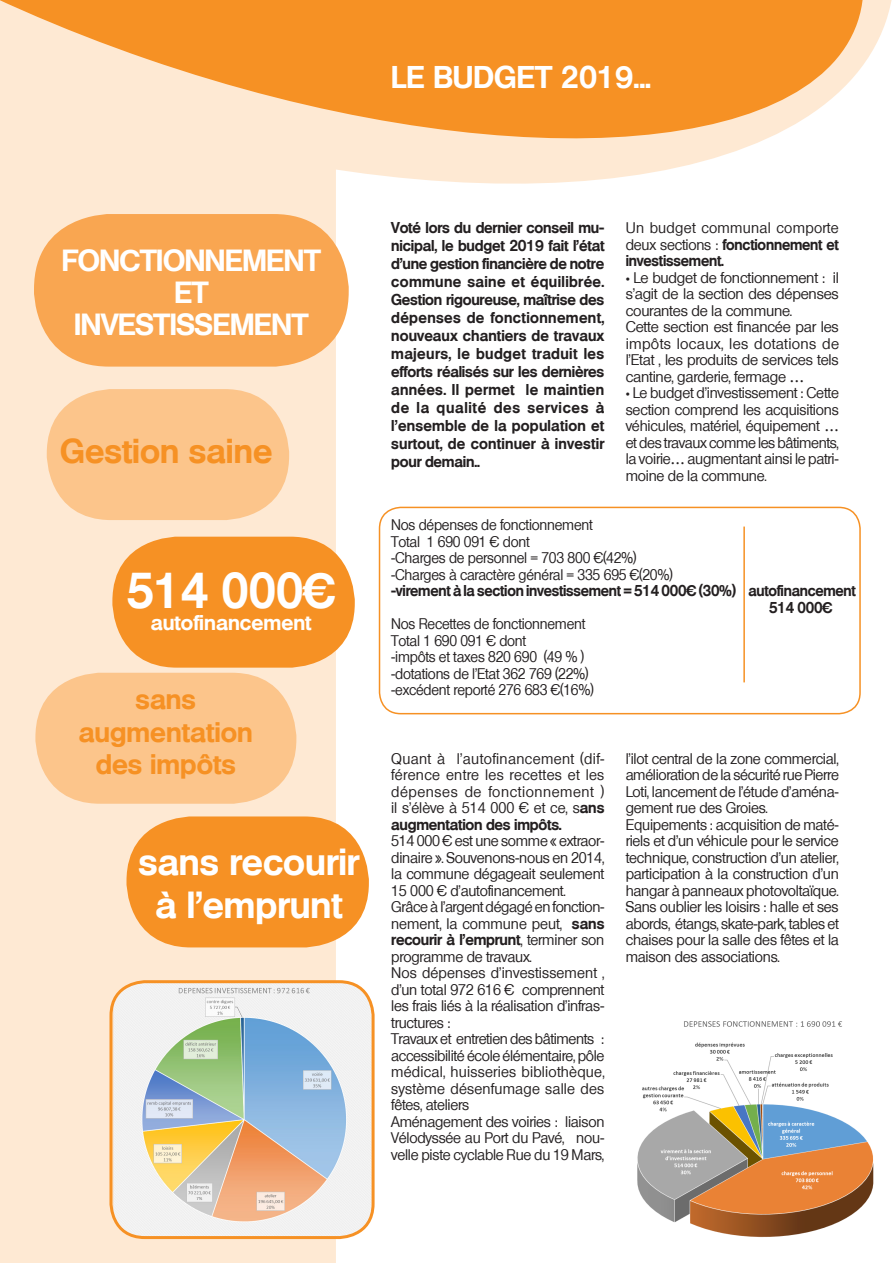
<style>
.page{position:relative;width:893px;height:1263px;background:#fff}
.page>*{position:absolute;margin:0;border:0;box-sizing:border-box;transform-origin:0 0}
.t1{font:700 48px "Olympia";color:#fff;scale:.94 1}
.t2{font:700 36px "Olympia";color:#fff}
.t3{font:700 33px "Olympia";color:#f69124}
.t4{font:700 30px "Olympia";color:#fff}
.t5{font:700 29.25px "Olympia";letter-spacing:-.015em;color:#fff}
.t6{font:700 27px "Olympia";color:#f69124}
.t7{font:700 20.4px "Olympia";color:#fff}
.t8{font:500 15px/16.5px "Olympia";letter-spacing:-.015em;color:#231f20;text-align:justify}
.t9{font:700 15px/18px "Olympia";letter-spacing:-.02em;color:#231f20;text-align:justify}
.t10{font:500 15px "Olympia";letter-spacing:-.015em;color:#231f20;scale:.94 1}
.t11{font:700 15px "Olympia";letter-spacing:-.02em;color:#231f20;scale:.94 1}
.s1{font-weight:700}
.s2{font-family:"Myriad Pro";font-weight:400}
</style>
<div class="page">
<div style="left:379px;top:507px;width:482px;height:207px;border:2px solid #f69124;border-radius:21px"></div>
<div style="left:0;top:237px;width:336px;height:1026px;background:#fee9d3"></div>
<svg style="left:0;top:178px;width:613px;height:59px"></svg>
<svg style="left:0;top:0;width:892px;height:178px;background:#f9bc7a"></svg>
<div style="left:47px;top:389px;width:242px;height:131px;background:#fcc58b;border-radius:64px"></div>
<div style="left:34px;top:214px;width:315px;height:153px;background:#f9a651;border-radius:75px"></div>
<div style="left:35px;top:673px;width:261px;height:131px;background:#fcc58b;border-radius:64px"></div>
<div style="left:112px;top:537px;width:243px;height:131px;background:#f69124;border-radius:64px"></div>
<div style="left:126px;top:816px;width:243px;height:131px;background:#f69124;border-radius:64px"></div>
<hr style="left:743px;top:526px;width:2px;height:156px;background:#f69124">
<img style="left:637px;top:1021px;width:237px;height:216px">
<img style="left:114px;top:982px;width:258px;height:255px">
<div style="left:109px;top:980px;width:266px;height:259px;border:3px solid #f69124;border-radius:34px"></div>
<p class="t4" style="left:391px;top:59px;width:262px">LE BUDGET 2019...</p>
<p class="t5" style="left:62px;top:243px;width:260px">FONCTIONNEMENT</p>
<p class="t5" style="left:174px;top:275px;width:36px">ET</p>
<p class="t5" style="left:74px;top:307px;width:236px">INVESTISSEMENT</p>
<p class="t3" style="left:60px;top:432px;width:214px">Gestion saine</p>
<p class="t1" style="left:127px;top:563px;width:224px">514 000€</p>
<p class="t7" style="left:151px;top:610px;width:162px">autofinancement</p>
<p class="t6" style="left:136px;top:684px;width:62px">sans</p>
<p class="t6" style="left:79px;top:716px;width:176px">augmentation</p>
<p class="t6" style="left:96px;top:748px;width:142px">des impôts</p>
<p class="t2" style="left:139px;top:841px;width:222px">sans recourir</p>
<p class="t2" style="left:155px;top:884px;width:189px">à l’emprunt</p>
<p class="t9" style="left:391px;top:219px;width:215px">Voté lors du dernier conseil mu&shy;nicipal, le budget 2019 fait l’état d’une gestion financière de notre commune saine et équilibrée.<br>Gestion rigoureuse, maîtrise des dépenses de fonctionnement, nouveaux chantiers de travaux majeurs, le budget traduit les efforts réalisés sur les dernières années. Il permet le maintien de la qualité des services à l’ensemble de la population et surtout, de continuer à investir pour demain..</p>
<p class="t8" style="left:626px;top:220px;width:215px">Un budget communal comporte deux sections : <span class="s1">fonctionnement et investissement.</span></p>
<p class="t8" style="left:626px;top:269px;width:215px"><span class="s2">•</span> Le budget de fonctionnement : il s’agit de la section des dépenses courantes de la commune.</p>
<p class="t8" style="left:626px;top:319px;width:215px">Cette section est financée par les impôts locaux, les dotations de l’Etat , les produits de services tels cantine, garderie, fermage …</p>
<p class="t8" style="left:626px;top:385px;width:215px"><span class="s2">•</span> Le budget d’investissement : Cette section comprend les acquisitions véhicules, matériel, équipement … et des travaux comme les bâtiments, la voirie… augmentant ainsi le patri&shy;moine de la commune.</p>
<p class="t10" style="left:391px;top:516px;width:216px">Nos dépenses de fonctionnement</p>
<p class="t10" style="left:391px;top:532px;width:149px">Total 1 690 091 € dont</p>
<p class="t10" style="left:391px;top:549px;width:263px">-Charges de personnel = 703 800 €(42%)</p>
<p class="t10" style="left:391px;top:565px;width:301px">-Charges à caractère général = 335 695 €(20%)</p>
<p class="t11" style="left:391px;top:582px;width:496px">-virement à la section investissement = 514 000€ (30%) autofinancement</p>
<p class="t11" style="left:769px;top:598px;width:69px">514 000€</p>
<p class="t10" style="left:391px;top:615px;width:208px">Nos Recettes de fonctionnement</p>
<p class="t10" style="left:391px;top:631px;width:145px">Total 1 690 091 € dont</p>
<p class="t10" style="left:391px;top:648px;width:207px">-impôts et taxes 820 690 (49 % )</p>
<p class="t10" style="left:391px;top:664px;width:212px">-dotations de l’Etat 362 769 (22%)</p>
<p class="t10" style="left:391px;top:681px;width:217px">-excédent reporté 276 683 €(16%)</p>
<p class="t8" style="left:391px;top:750px;width:215px">Quant à l’autofinancement (dif&shy;férence entre les recettes et les dépenses de fonctionnement ) il s’élève à 514 000 € et ce, s<span class="s1">ans augmentation des impôts.</span></p>
<p class="t8" style="left:391px;top:832px;width:215px">514 000 € est une somme « extraor&shy;dinaire ». Souvenons-nous en 2014, la commune dégageait seulement 15 000 € d’autofinancement.</p>
<p class="t8" style="left:391px;top:898px;width:215px">Grâce à l’argent dégagé en fonction&shy;nement, la commune peut, <span class="s1">sans recourir à l’emprunt</span>, terminer son programme de travaux.</p>
<p class="t8" style="left:391px;top:964px;width:215px">Nos dépenses d’investissement , d’un total 972 616 € comprennent les frais liés à la réalisation d’infras&shy;tructures :</p>
<p class="t8" style="left:391px;top:1030px;width:215px">Travaux et entretien des bâtiments : accessibilité école élémentaire, pôle médical, huisseries bibliothèque, système désenfumage salle des fêtes, ateliers</p>
<p class="t8" style="left:391px;top:1113px;width:215px">Aménagement des voiries : liaison Vélodyssée au Port du Pavé, nou&shy;velle piste cyclable Rue du 19 Mars,</p>
<p class="t8" style="left:626px;top:750px;width:215px">l’ilot central de la zone commercial, amélioration de la sécurité rue Pierre Loti, lancement de l’étude d’aména&shy;gement rue des Groies.</p>
<p class="t8" style="left:626px;top:816px;width:215px">Equipements : acquisition de maté&shy;riels et d’un véhicule pour le service technique, construction d’un atelier, participation à la construction d’un hangar à panneaux photovoltaïque.</p>
<p class="t8" style="left:626px;top:898px;width:215px">Sans oublier les loisirs : halle et ses abords, étangs, skate-park, tables et chaises pour la salle des fêtes et la maison des associations.</p>
</div>
